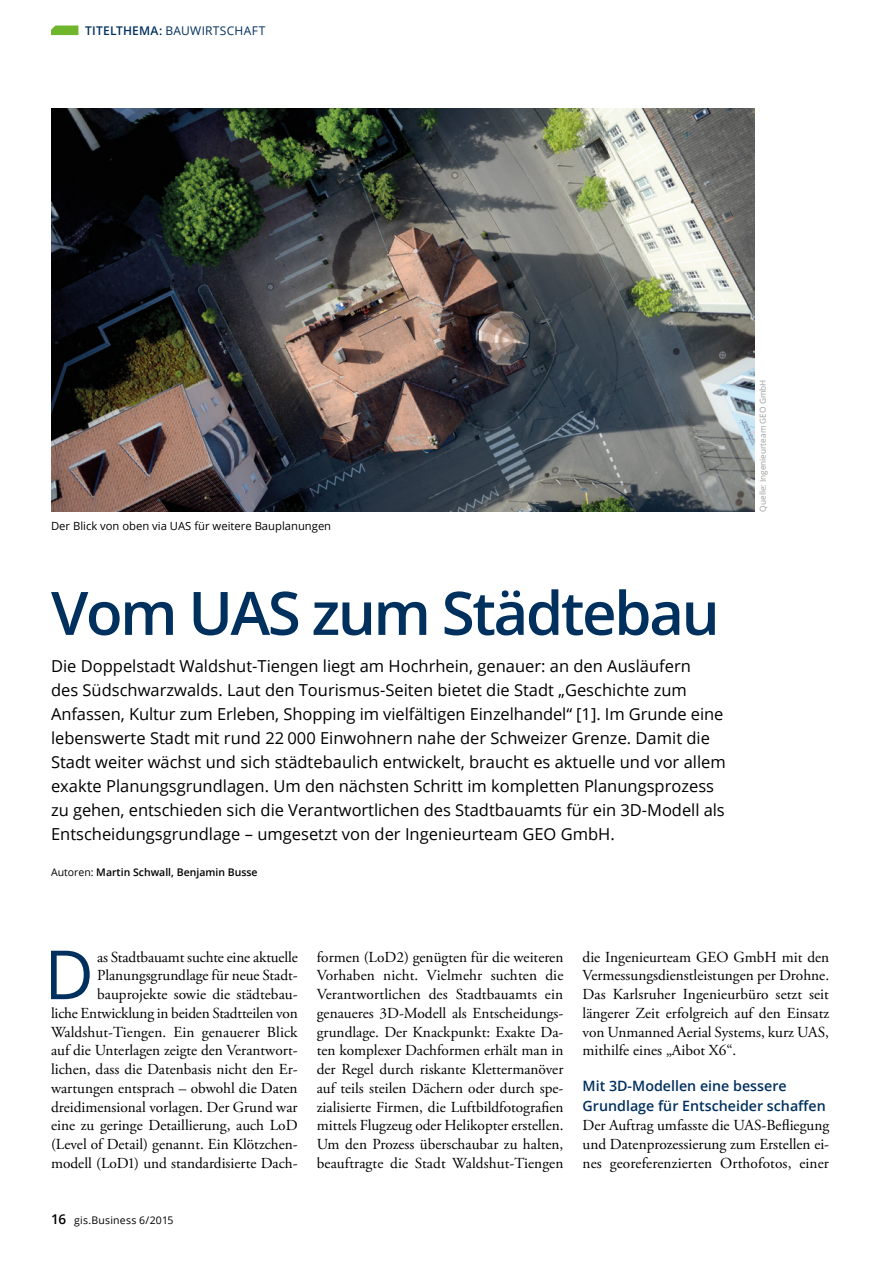
<style>
.page{position:relative;width:893px;height:1263px;background:#fff}
.page>*{position:absolute;margin:0;border:0;box-sizing:border-box;transform-origin:0 0}
.t1{font:67.8px "Open Sans";color:#00305d}
.t2{font:600 60px "Open Sans";letter-spacing:-.04em;color:#00305d}
.t3{font:16.5px/24px "Open Sans";color:#000}
.t4{font:15.3px/18.8px "Adobe Garamond Pro";color:#000;text-align:justify}
.t5{font:600 14.25px/19.5px "Open Sans";color:#00305d}
.t6{font:12px "Open Sans";letter-spacing:.025em;color:#00305d}
.t7{font:11.25px "Open Sans";color:#000}
.t8{font:600 10.5px "Open Sans";color:#000}
.t9{font:10.5px "Open Sans";letter-spacing:.02em;color:#000}
.t10{font:8.25px "Open Sans";color:#9d9d9c}
.s1{font-weight:600}
.s2{font-weight:400}
.s3{font-weight:600;font-size:13.5px}
</style>
<div class="page">
<svg style="left:51px;top:26px;width:27px;height:9px"></svg>
<img style="left:51px;top:108px;width:703px;height:404px">
<p class="t6" style="left:85px;top:22px;width:182px"><span class="s1">TITELTHEMA:</span> BAUWIRTSCHAFT</p>
<p class="t7" style="left:51px;top:518px;width:282px">Der Blick von oben via UAS für weitere Bauplanungen</p>
<h2 class="t2" style="left:51px;top:572px;width:670px">Vom UAS zum Städtebau</h2>
<p class="t3" style="left:51px;top:653px;width:676px">Die Doppelstadt Waldshut-Tiengen liegt am Hochrhein, genauer: an den Ausläufern<br>des Südschwarzwalds. Laut den Tourismus-Seiten bietet die Stadt „Geschichte zum Anfassen, Kultur zum Erleben, Shopping im vielfältigen Einzelhandel“ [1]. Im Grunde eine lebenswerte Stadt mit rund 22 000 Einwohnern nahe der Schweizer Grenze. Damit die Stadt weiter wächst und sich städtebaulich entwickelt, braucht es aktuelle und vor allem exakte Planungsgrundlagen. Um den nächsten Schritt im kompletten Planungsprozess zu gehen, entschieden sich die Verantwortlichen des Stadtbauamts für ein 3D-Modell als Entscheidungsgrundlage – umgesetzt von der Ingenieurteam GEO GmbH.</p>
<p class="t8" style="left:51px;top:865px;width:208px"><span class="s2">Autoren:</span> Martin Schwall, Benjamin Busse</p>
<p class="t10" style="left:757px;top:512px;width:133px;rotate:-90deg">Quelle: Ingenieurteam GEO GmbH</p>
<p class="t4" style="left:51px;top:948px;width:248px;text-align:right">as Stadtbauamt suchte eine aktuelle Planungsgrundlage für neue Stadt&shy;bauprojekte sowie die städtebau-<br>liche Entwicklung in beiden Stadtteilen von Waldshut-Tiengen. Ein genauerer Blick auf die Unterlagen zeigte den Verantwort&shy;lichen, dass die Datenbasis nicht den Er&shy;wartungen entsprach – obwohl die Daten dreidimensional vorlagen. Der Grund war eine zu geringe Detaillierung, auch LoD (Level of Detail) genannt. Ein Klötzchen&shy;modell (LoD1) und standardisierte Dach-</p>
<p class="t4" style="left:317px;top:948px;width:248px">formen (LoD2) genügten für die weiteren Vorhaben nicht. Vielmehr suchten die Verantwortlichen des Stadtbauamts ein genaueres 3D-Modell als Entscheidungs&shy;grundlage. Der Knackpunkt: Exakte Da&shy;ten komplexer Dachformen erhält man in der Regel durch riskante Klettermanöver auf teils steilen Dächern oder durch spe&shy;zialisierte Firmen, die Luftbildfotografien mittels Flugzeug oder Helikopter erstellen.<br>Um den Prozess überschaubar zu halten, beauftragte die Stadt Waldshut-Tiengen</p>
<p class="t4" style="left:583px;top:948px;width:248px">die Ingenieurteam GEO GmbH mit den Vermessungsdienstleistungen per Drohne.<br>Das Karlsruher Ingenieurbüro setzt seit längerer Zeit erfolgreich auf den Einsatz von Unmanned Aerial Systems, kurz UAS, mithilfe eines „Aibot X6“.</p>
<h1 class="t1" style="left:44px;top:928px;width:51px">D</h1>
<p class="t5" style="left:583px;top:1076px;width:245px">Mit 3D-Modellen eine bessere<br>Grundlage für Entscheider schaffen</p>
<p class="t4" style="left:583px;top:1117px;width:248px">Der Auftrag umfasste die UAS-Befliegung und Datenprozessierung zum Erstellen ei&shy;nes georeferenzierten Orthofotos, einer</p>
<p class="t9" style="left:51px;top:1213px;width:124px"><span class="s3">16</span> gis.Business 6/2015</p>
</div>
